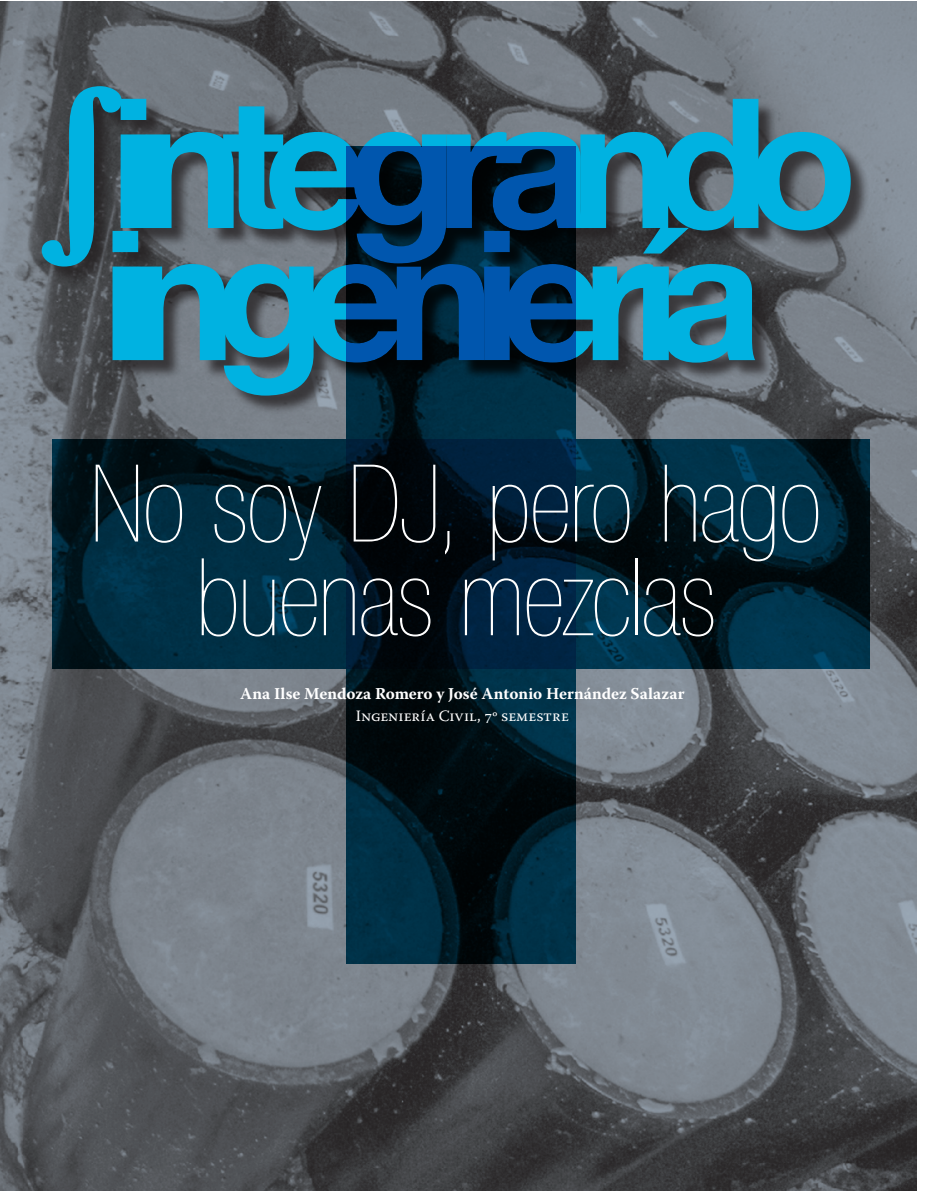
<style>
.page{position:relative;width:936px;height:1191px;background:#fff}
.page>*{position:absolute;margin:0;border:0;box-sizing:border-box;transform-origin:0 0}
.t1{font:700 180.9px/132px "Helvetica Neue LT Pro";letter-spacing:-.115em;color:#00b2e1;text-align:center}
.t2{font:200 condensed 107.55px/93.6px "Helvetica Neue LT Pro";letter-spacing:-.02em;color:#fff;text-align:center}
.t3{font:700 16.5px "Warnock Pro";color:#fff}
.t4{font:15.75px "Warnock Pro";letter-spacing:.005em;color:#fff}
</style>
<div class="page">
<img style="left:0;top:1px;width:916px;height:1190px">
<div style="left:44px;top:88px;width:825px;height:326px;background:#231f20;opacity:.75"></div>
<svg style="left:52px;top:439px;width:817px;height:229px;background:#002536"></svg>
<svg style="left:346px;top:146px;width:229px;height:817px;background:#001622"></svg>
<h1 class="t1" style="left:28px;top:93px;width:831px">∫integrando ingeniería</h1>
<h2 class="t2" style="left:90px;top:456px;width:733px">No soy DJ, pero hago buenas mezclas</h2>
<p class="t3" style="left:240px;top:683px;width:446px">Ana Ilse Mendoza Romero y José Antonio Hernández Salazar</p>
<p class="t4" style="left:356px;top:706px;width:214px">Ingeniería Civil, 7º semestre</p>
</div>
